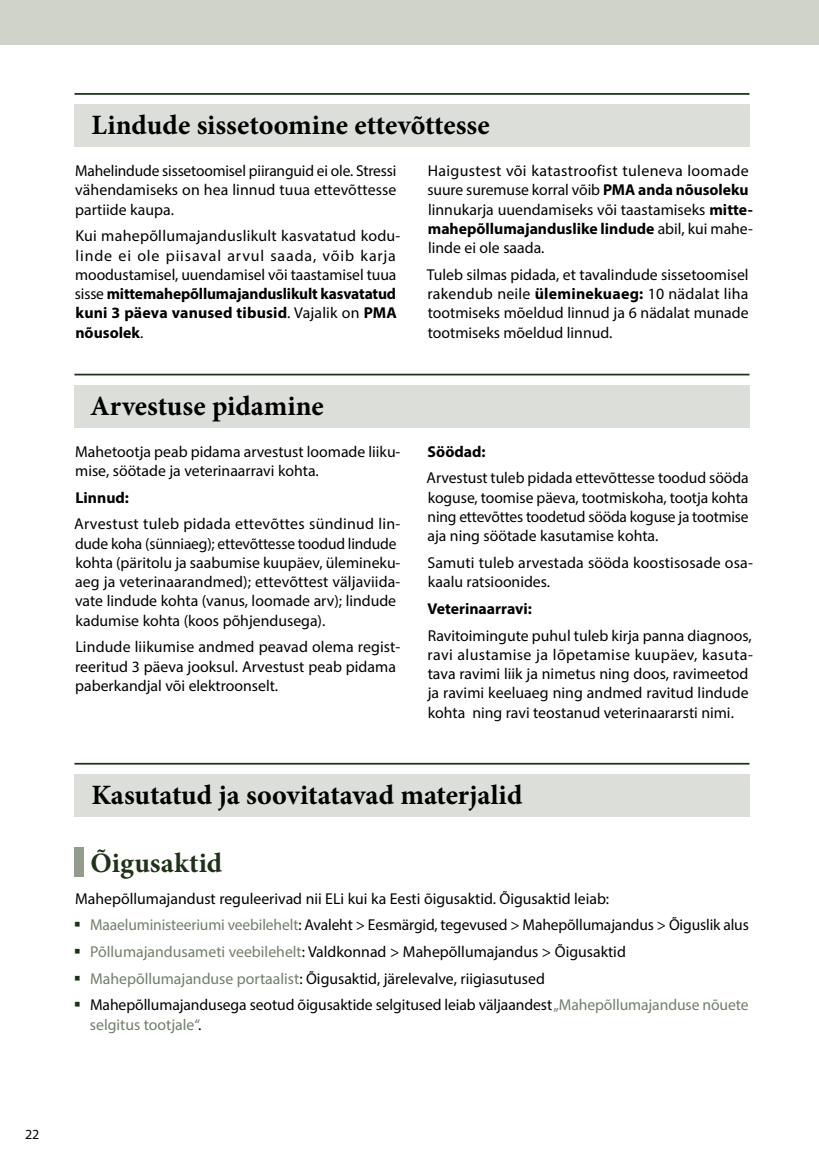
<style>
.page{position:relative;width:819px;height:1166px;background:#fff}
.page>*{position:absolute;margin:0;border:0;box-sizing:border-box;transform-origin:0 0}
.t1{font:700 28px "Minion Pro";color:#000}
.t2{font:700 28px "Minion Pro";letter-spacing:.005em;color:#1e3218}
.t3{font:15.75px/19.2px "Myriad Pro";color:#000}
.t4{font:700 15.75px "Myriad Pro";color:#000}
.t5{font:15.75px "Myriad Pro";color:#727e69}
.t6{font:14px "Myriad Pro";color:#000}
.s1{font-weight:700}
.s2{color:#727e69}
.s3{color:#000}
</style>
<div class="page">
<div style="left:0;top:0;width:819px;height:45px;background:#cfd3ca"></div>
<div style="left:74px;top:104px;width:675px;height:43px;background:#dcdfd9"></div>
<hr style="left:74px;top:93px;width:675px;height:2px;background:#1e3218">
<div style="left:74px;top:385px;width:675px;height:43px;background:#dcdfd9"></div>
<hr style="left:74px;top:374px;width:675px;height:1px;background:#1e3218">
<div style="left:74px;top:774px;width:675px;height:43px;background:#dcdfd9"></div>
<hr style="left:74px;top:763px;width:675px;height:1px;background:#1e3218">
<div style="left:74px;top:847px;width:10px;height:29px;background:#929c8a"></div>
<h1 class="t1" style="left:92px;top:106px;width:399px">Lindude sissetoomine ettevõttesse</h1>
<p class="t3" style="left:75px;top:161px;width:323px;text-align:justify">Mahelindude sissetoomisel piiranguid ei ole. Stressi vähendamiseks on hea linnud tuua ettevõttesse partiide kaupa.</p>
<p class="t3" style="left:75px;top:226px;width:327px">Kui mahepõllumajanduslikult kasvatatud kodu&shy;linde ei ole piisaval arvul saada, võib karja moodustamisel, uuendamisel või taastamisel tuua sisse <span class="s1">mittemahepõllumajanduslikult kasvatatud kuni 3 päeva vanused tibusid</span>. Vajalik on <span class="s1">PMA nõusolek</span>.</p>
<p class="t3" style="left:427px;top:161px;width:327px">Haigustest või katastroofist tuleneva loomade suure suremuse korral võib <span class="s1">PMA anda nõusoleku </span>linnukarja uuendamiseks või taastamiseks <span class="s1">mitte&shy;mahepõllumajanduslike lindude</span> abil, kui mahe&shy;linde ei ole saada.</p>
<p class="t3" style="left:426px;top:265px;width:323px;text-align:justify">Tuleb silmas pidada, et tavalindude sissetoomisel rakendub neile <span class="s1">üleminekuaeg:</span> 10 nädalat liha tootmiseks mõeldud linnud ja 6 nädalat munade tootmiseks mõeldud linnud.</p>
<h1 class="t1" style="left:90px;top:386px;width:235px">Arvestuse pidamine</h1>
<p class="t3" style="left:75px;top:441px;width:327px">Mahetootja peab pidama arvestust loomade liiku&shy;mise, söötade ja veterinaarravi kohta.</p>
<p class="t4" style="left:75px;top:487px;width:55px">Linnud:</p>
<p class="t3" style="left:74px;top:514px;width:328px">Arvestust tuleb pidada ettevõttes sündinud lin&shy;dude koha (sünniaeg); ettevõttesse toodud lindude kohta (päritolu ja saabumise kuupäev, ülemineku&shy;aeg ja veterinaarandmed); ettevõttest väljaviida&shy;vate lindude kohta (vanus, loomade arv); lindude kadumise kohta (koos põhjendusega).</p>
<p class="t3" style="left:75px;top:637px;width:327px">Lindude liikumise andmed peavad olema regist&shy;reeritud 3 päeva jooksul. Arvestust peab pidama paberkandjal või elektroonselt.</p>
<p class="t4" style="left:427px;top:441px;width:60px">Söödad:</p>
<p class="t3" style="left:426px;top:468px;width:323px;text-align:justify">Arvestust tuleb pidada ettevõttesse toodud sööda koguse, toomise päeva, tootmiskoha, tootja kohta ning ettevõttes toodetud sööda koguse ja tootmise aja ning söötade kasutamise kohta.</p>
<p class="t3" style="left:427px;top:553px;width:327px">Samuti tuleb arvestada sööda koostisosade osa&shy;kaalu ratsioonides.</p>
<p class="t4" style="left:427px;top:598px;width:106px">Veterinaarravi:</p>
<p class="t3" style="left:427px;top:625px;width:327px">Ravitoimingute puhul tuleb kirja panna diagnoos, ravi alustamise ja lõpetamise kuupäev, kasuta&shy;tava ravimi liik ja nimetus ning doos, ravimeetod ja ravimi keeluaeg ning andmed ravitud lindude kohta ning ravi teostanud veterinaararsti nimi.</p>
<h1 class="t1" style="left:92px;top:775px;width:432px">Kasutatud ja soovitatavad materjalid</h1>
<h1 class="t2" style="left:91px;top:843px;width:133px">Õigusaktid</h1>
<p class="t3" style="left:90px;top:885px;width:660px;line-height:26.8px;text-indent:-15px">Mahepõllumajandust reguleerivad nii ELi kui ka Eesti õigusaktid. Õigusaktid leiab:<br><span class="s2">Maaeluministeeriumi veebilehelt</span>: Avaleht &gt; Eesmärgid, tegevused &gt; Mahepõllumajandus &gt; Õiguslik alus <span class="s2">Põllumajandusameti veebilehelt</span>: Valdkonnad &gt; Mahepõllumajandus &gt; Õigusaktid <span class="s2">Mahepõllumajanduse portaalist</span>: Õigusaktid, järelevalve, riigiasutused<br>Mahepõllumajandusega seotud õigusaktide selgitused leiab väljaandest <span class="s2">„Mahepõllumajanduse nõuete</span></p>
<p class="t5" style="left:90px;top:1014px;width:113px">selgitus tootjale“<span class="s3">.</span></p>
<p class="t6" style="left:25px;top:1126px;width:16px">22</p>
</div>
